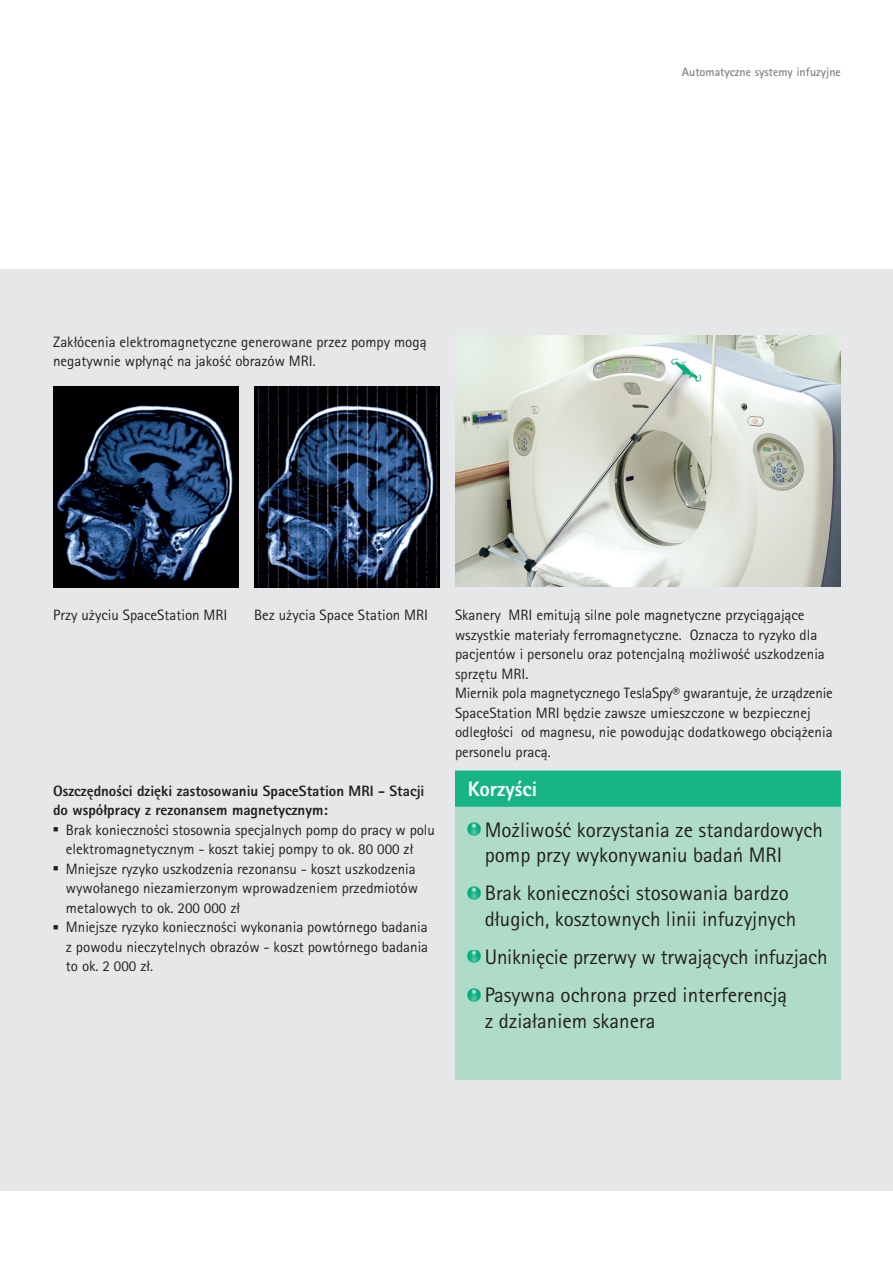
<style>
.page{position:relative;width:893px;height:1263px;background:#fff}
.page>*{position:absolute;margin:0;border:0;box-sizing:border-box;transform-origin:0 0}
.t1{font:21px/25.5px "Rotis Sans Serif Pro";color:#231f20}
.t2{font:800 21px "Rotis Sans Serif Pro";color:#fff}
.t3{font:15px/19.5px "Rotis Sans Serif Pro";color:#231f20}
.t4{font:800 15px/19.5px "Rotis Sans Serif Pro";color:#231f20}
.t5{font:700 12px "Rotis Sans Serif Pro";color:#808285}
</style>
<div class="page">
<div style="left:0;top:269px;width:893px;height:922px;background:#e6e7e9"></div>
<div style="left:455px;top:771px;width:386px;height:309px;background:#afdcc8"></div>
<div style="left:455px;top:771px;width:386px;height:36px;background:#16b484"></div>
<svg style="left:468px;top:822px;width:12px;height:13px"></svg>
<svg style="left:468px;top:886px;width:12px;height:13px"></svg>
<svg style="left:468px;top:950px;width:12px;height:13px"></svg>
<svg style="left:468px;top:988px;width:12px;height:13px"></svg>
<img style="left:53px;top:387px;width:185px;height:201px">
<img style="left:455px;top:336px;width:386px;height:251px">
<img style="left:254px;top:387px;width:185px;height:201px">
<p class="t5" style="left:682px;top:65px;width:161px">Automatyczne systemy infuzyjne</p>
<p class="t3" style="left:53px;top:332px;width:375px">Zakłócenia elektromagnetyczne generowane przez pompy mogą negatywnie wpłynąć na jakość obrazów MRI.</p>
<p class="t3" style="left:53px;top:605px;width:176px">Przy użyciu SpaceStation MRI</p>
<p class="t3" style="left:254px;top:605px;width:176px">Bez użycia Space Station MRI</p>
<p class="t3" style="left:455px;top:605px;width:379px">Skanery MRI emitują silne pole magnetyczne przyciągające wszystkie materiały ferromagnetyczne. Oznacza to ryzyko dla pacjentów i personelu oraz potencjalną możliwość uszkodzenia sprzętu MRI.<br>Miernik pola magnetycznego TeslaSpy® gwarantuje, że urządzenie SpaceStation MRI będzie zawsze umieszczone w bezpiecznej odległości od magnesu, nie powodując dodatkowego obciążenia personelu pracą.</p>
<p class="t4" style="left:53px;top:781px;width:373px">Oszczędności dzięki zastosowaniu SpaceStation MRI - Stacji do współpracy z rezonansem magnetycznym:</p>
<p class="t3" style="left:53px;top:820px;width:383px;text-align:center">■ Brak konieczności stosownia specjalnych pomp do pracy w polu elektromagnetycznym - koszt takiej pompy to ok. 80 000 zł</p>
<p class="t3" style="left:66px;top:859px;width:354px;text-indent:-13px">■ Mniejsze ryzyko uszkodzenia rezonansu - koszt uszkodzenia wywołanego niezamierzonym wprowadzeniem przedmiotów metalowych to ok. 200 000 zł</p>
<p class="t3" style="left:66px;top:917px;width:364px;text-align:justify;text-indent:-13px">■ Mniejsze ryzyko konieczności wykonania powtórnego badania z powodu nieczytelnych obrazów - koszt powtórnego badania to ok. 2 000 zł.</p>
<h1 class="t2" style="left:468px;top:775px;width:71px">Korzyści</h1>
<h1 class="t1" style="left:485px;top:817px;width:340px">Możliwość korzystania ze standardowych pomp przy wykonywaniu badań MRI</h1>
<h1 class="t1" style="left:485px;top:881px;width:313px">Brak konieczności stosowania bardzo długich, kosztownych linii infuzyjnych</h1>
<h1 class="t1" style="left:485px;top:938px;width:344px;line-height:38.2px">Uniknięcie przerwy w trwających infuzjach<br>Pasywna ochrona przed interferencją</h1>
<h1 class="t1" style="left:485px;top:1008px;width:172px">z działaniem skanera</h1>
</div>
